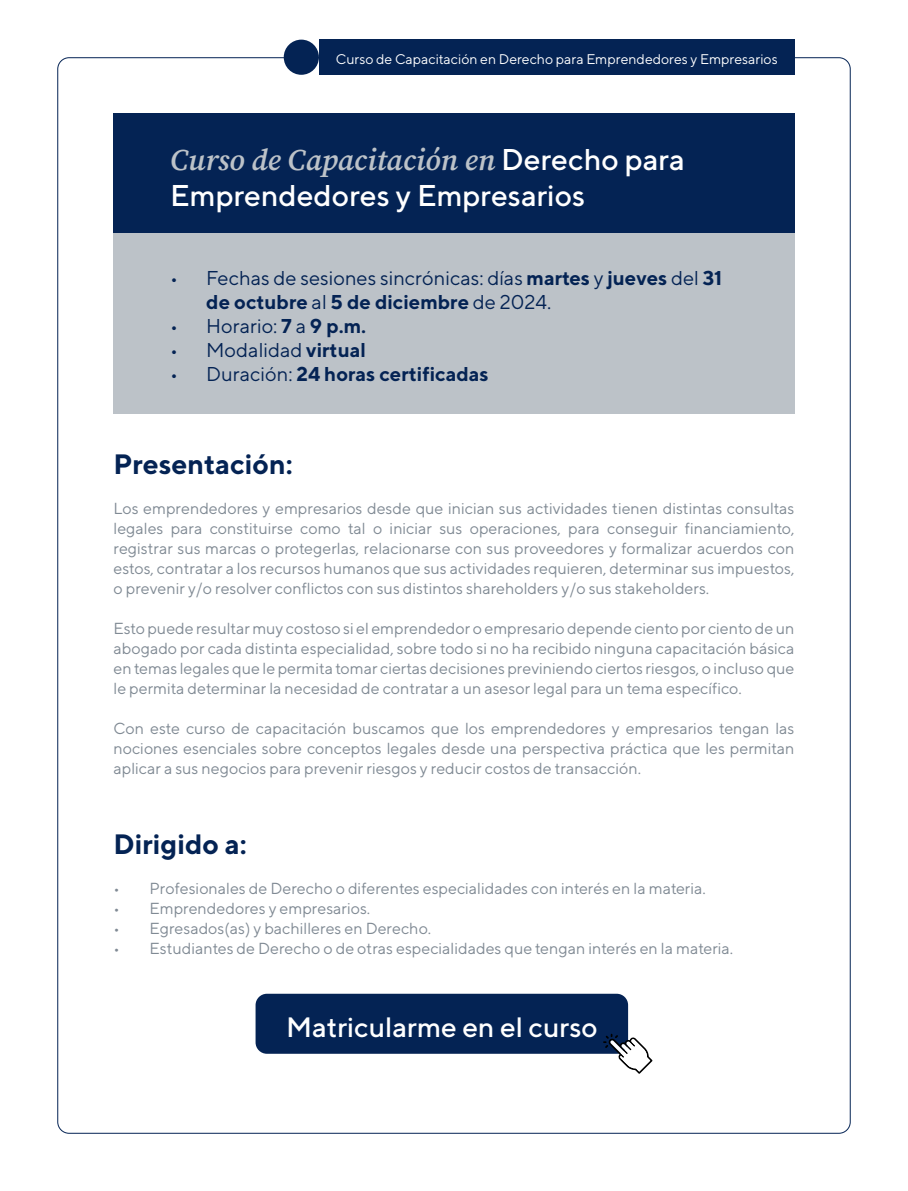
<style>
.page{position:relative;width:908px;height:1191px;background:#fff}
.page>*{position:absolute;margin:0;border:0;box-sizing:border-box;transform-origin:0 0}
.t1{font:italic 600 30px "Source Serif Pro";color:#bcc2c8}
.t2{font:500 30px "TT Norms";color:#fff}
.t3{font:700 28px "TT Norms";color:#042354}
.t4{font:500 28px "TT Norms";color:#fff}
.t5{font:20px/24px "TT Norms";color:#042354}
.t6{font:700 20px "TT Norms";color:#042354}
.t7{font:16px/20px "TT Norms";color:#808a94;text-align:justify}
.t8{font:14px "TT Norms";color:#fff}
.s1{font-family:"TT Norms";font-weight:500;font-style:normal;color:#fff}
.s2{font-weight:700}
.s3{font-weight:400}
</style>
<div class="page">
<div style="left:319px;top:40px;width:475px;height:35px;background:#042354"></div>
<div style="left:283px;top:40px;width:36px;height:35px;background:#042354;border-radius:50%"></div>
<div style="left:113px;top:113px;width:681px;height:120px;background:#042354"></div>
<div style="left:113px;top:233px;width:681px;height:180px;background:#bcc2c8"></div>
<div style="left:255px;top:993px;width:372px;height:60px;background:#042354;border-radius:11px"></div>
<svg style="left:602px;top:1033px;width:50px;height:41px"></svg>
<p class="t8" style="left:336px;top:50px;width:443px">Curso de Capacitación en Derecho para Emprendedores y Empresarios</p>
<h1 class="t1" style="left:170px;top:139px;width:516px">Curso de Capacitación en <span class="s1">Derecho para</span></h1>
<h1 class="t2" style="left:170px;top:177px;width:416px">Emprendedores y Empresarios</h1>
<p class="t5" style="left:206px;top:266px;width:517px;text-indent:-36px">• Fechas de sesiones sincrónicas: días <span class="s2">martes</span> y <span class="s2">jueves</span> del <span class="s2">31 de octubre</span> al <span class="s2">5 de diciembre</span> de 2024.</p>
<p class="t5" style="left:170px;top:314px;width:197px">• Horario: <span class="s2">7</span> a <span class="s2">9 p.m.</span></p>
<p class="t5" style="left:170px;top:338px;width:197px">• Modalidad <span class="s2">virtual</span></p>
<p class="t6" style="left:170px;top:361px;width:320px"><span class="s3">• Duración:</span> 24 horas certificadas</p>
<h2 class="t3" style="left:113px;top:446px;width:181px">Presentación:</h2>
<p class="t7" style="left:113px;top:497px;width:682px">Los emprendedores y empresarios desde que inician sus actividades tienen distintas consultas legales para constituirse como tal o iniciar sus operaciones, para conseguir financiamiento, registrar sus marcas o protegerlas, relacionarse con sus proveedores y formalizar acuerdos con estos, contratar a los recursos humanos que sus actividades requieren, determinar sus impuestos, o prevenir y/o resolver conflictos con sus distintos shareholders y/o sus stakeholders.</p>
<p class="t7" style="left:113px;top:617px;width:682px">Esto puede resultar muy costoso si el emprendedor o empresario depende ciento por ciento de un abogado por cada distinta especialidad, sobre todo si no ha recibido ninguna capacitación básica en temas legales que le permita tomar ciertas decisiones previniendo ciertos riesgos, o incluso que le permita determinar la necesidad de contratar a un asesor legal para un tema específico.</p>
<p class="t7" style="left:113px;top:717px;width:682px">Con este curso de capacitación buscamos que los emprendedores y empresarios tengan las nociones esenciales sobre conceptos legales desde una perspectiva práctica que les permitan aplicar a sus negocios para prevenir riesgos y reducir costos de transacción.</p>
<h2 class="t3" style="left:113px;top:826px;width:135px">Dirigido a:</h2>
<p class="t7" style="left:113px;top:877px;width:593px">• Profesionales de Derecho o diferentes especialidades con interés en la materia.</p>
<p class="t7" style="left:113px;top:897px;width:258px">• Emprendedores y empresarios.</p>
<p class="t7" style="left:113px;top:917px;width:319px">• Egresados(as) y bachilleres en Derecho.</p>
<p class="t7" style="left:113px;top:937px;width:621px">• Estudiantes de Derecho o de otras especialidades que tengan interés en la materia.</p>
<h2 class="t4" style="left:286px;top:1010px;width:313px">Matricularme en el curso</h2>
</div>
